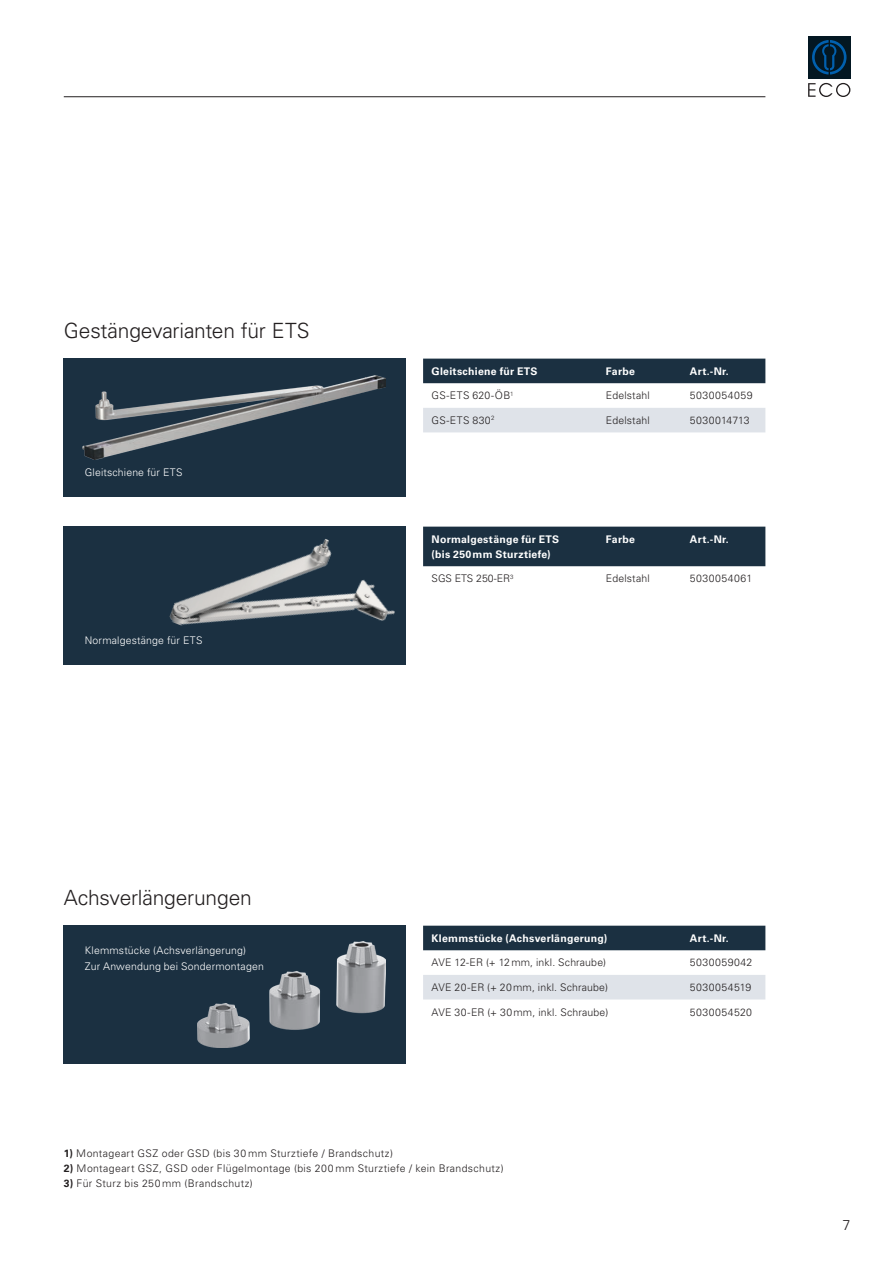
<style>
.page{position:relative;width:893px;height:1263px;background:#fff}
.page>*{position:absolute;margin:0;border:0;box-sizing:border-box;transform-origin:0 0}
.t1{font:300 21px "Univers LT Pro 45";letter-spacing:-.01em;color:#231f20}
.t2{font:300 14.25px "Univers LT Pro 45";color:#231f20}
.t3{font:300 10.5px "Univers LT Pro 45";letter-spacing:.03em;color:#231f20}
.t4{font:700 10.5px/15px "Univers LT Pro 65";letter-spacing:.025em;color:#fff}
.t5{font:300 10.5px/15.8px "Univers LT Pro 45";letter-spacing:.015em;color:#fff}
.t6{font:300 10.5px "Univers LT Pro 45";letter-spacing:.01em;color:#231f20}
.t7{font:300 10.5px "Univers LT Pro 45";color:#231f20}
.t8{font:300 10.5px "Univers LT Pro 45";letter-spacing:.005em;color:#231f20}
.s1{font-family:"Univers LT Pro 65";font-weight:700}
</style>
<div class="page">
<div style="left:423px;top:359px;width:342px;height:24px;background:#1b3041"></div>
<div style="left:423px;top:408px;width:342px;height:24px;background:#dfe3e9"></div>
<div style="left:423px;top:527px;width:342px;height:39px;background:#1b3041"></div>
<div style="left:423px;top:926px;width:342px;height:24px;background:#1b3041"></div>
<div style="left:423px;top:975px;width:342px;height:24px;background:#dfe3e9"></div>
<div style="left:64px;top:359px;width:342px;height:138px;background:#1b3041"></div>
<div style="left:64px;top:926px;width:342px;height:138px;background:#1b3041"></div>
<div style="left:64px;top:527px;width:342px;height:138px;background:#1b3041"></div>
<img style="left:168px;top:526px;width:238px;height:100px">
<img style="left:82px;top:375px;width:303px;height:85px">
<img style="left:198px;top:942px;width:187px;height:106px">
<hr style="left:64px;top:96px;width:701px;height:1px;background:#231f20">
<div style="left:808px;top:36px;width:42px;height:42px;background:#031722"></div>
<svg style="left:812px;top:40px;width:34px;height:35px"></svg>
<svg style="left:808px;top:83px;width:42px;height:14px"></svg>
<h1 class="t1" style="left:64px;top:317px;width:247px">Gestängevarianten für ETS</h1>
<p class="t5" style="left:85px;top:464px;width:99px">Gleitschiene für ETS</p>
<p class="t5" style="left:85px;top:632px;width:119px">Normalgestänge für ETS</p>
<p class="t4" style="left:432px;top:364px;width:107px">Gleitschiene für ETS</p>
<p class="t4" style="left:606px;top:364px;width:30px">Farbe</p>
<p class="t4" style="left:690px;top:364px;width:40px">Art.-Nr.</p>
<p class="t3" style="left:432px;top:389px;width:83px">GS-ETS 620-ÖB<sup>1</sup></p>
<p class="t6" style="left:606px;top:389px;width:45px">Edelstahl</p>
<p class="t3" style="left:690px;top:389px;width:64px">5030054059</p>
<p class="t3" style="left:432px;top:414px;width:64px">GS-ETS 830<sup>2</sup></p>
<p class="t6" style="left:606px;top:414px;width:45px">Edelstahl</p>
<p class="t8" style="left:690px;top:414px;width:61px">5030014713</p>
<p class="t4" style="left:432px;top:532px;width:129px">Normalgestänge für ETS (bis 250mm Sturztiefe)</p>
<p class="t4" style="left:606px;top:532px;width:30px">Farbe</p>
<p class="t4" style="left:690px;top:532px;width:40px">Art.-Nr.</p>
<p class="t7" style="left:432px;top:572px;width:83px">SGS ETS 250-ER<sup>3</sup></p>
<p class="t6" style="left:606px;top:572px;width:45px">Edelstahl</p>
<p class="t3" style="left:690px;top:572px;width:64px">5030054061</p>
<h1 class="t1" style="left:64px;top:884px;width:190px">Achsverlängerungen</h1>
<p class="t5" style="left:85px;top:943px;width:181px">Klemmstücke (Achsverlängerung)<br>Zur Anwendung bei Sondermontagen</p>
<p class="t4" style="left:432px;top:931px;width:177px">Klemmstücke (Achsverlängerung)</p>
<p class="t4" style="left:690px;top:931px;width:40px">Art.-Nr.</p>
<p class="t6" style="left:432px;top:956px;width:176px">AVE 12-ER (+ 12mm, inkl. Schraube)</p>
<p class="t3" style="left:690px;top:956px;width:64px">5030059042</p>
<p class="t3" style="left:432px;top:981px;width:178px">AVE 20-ER (+ 20mm, inkl. Schraube)</p>
<p class="t3" style="left:690px;top:981px;width:63px">5030054519</p>
<p class="t3" style="left:432px;top:1005px;width:178px">AVE 30-ER (+ 30mm, inkl. Schraube)</p>
<p class="t3" style="left:690px;top:1005px;width:64px">5030054520</p>
<p class="t3" style="left:64px;top:1146px;width:331px"><span class="s1">1)</span> Montageart GSZ oder GSD (bis 30 mm Sturztiefe / Brandschutz)</p>
<p class="t3" style="left:64px;top:1161px;width:441px"><span class="s1">2)</span> Montageart GSZ, GSD oder Flügelmontage (bis 200 mm Sturztiefe / kein Brandschutz)</p>
<p class="t3" style="left:64px;top:1176px;width:191px"><span class="s1">3)</span> Für Sturz bis 250 mm (Brandschutz)</p>
<h2 class="t2" style="left:842px;top:1216px;width:9px">7</h2>
</div>
